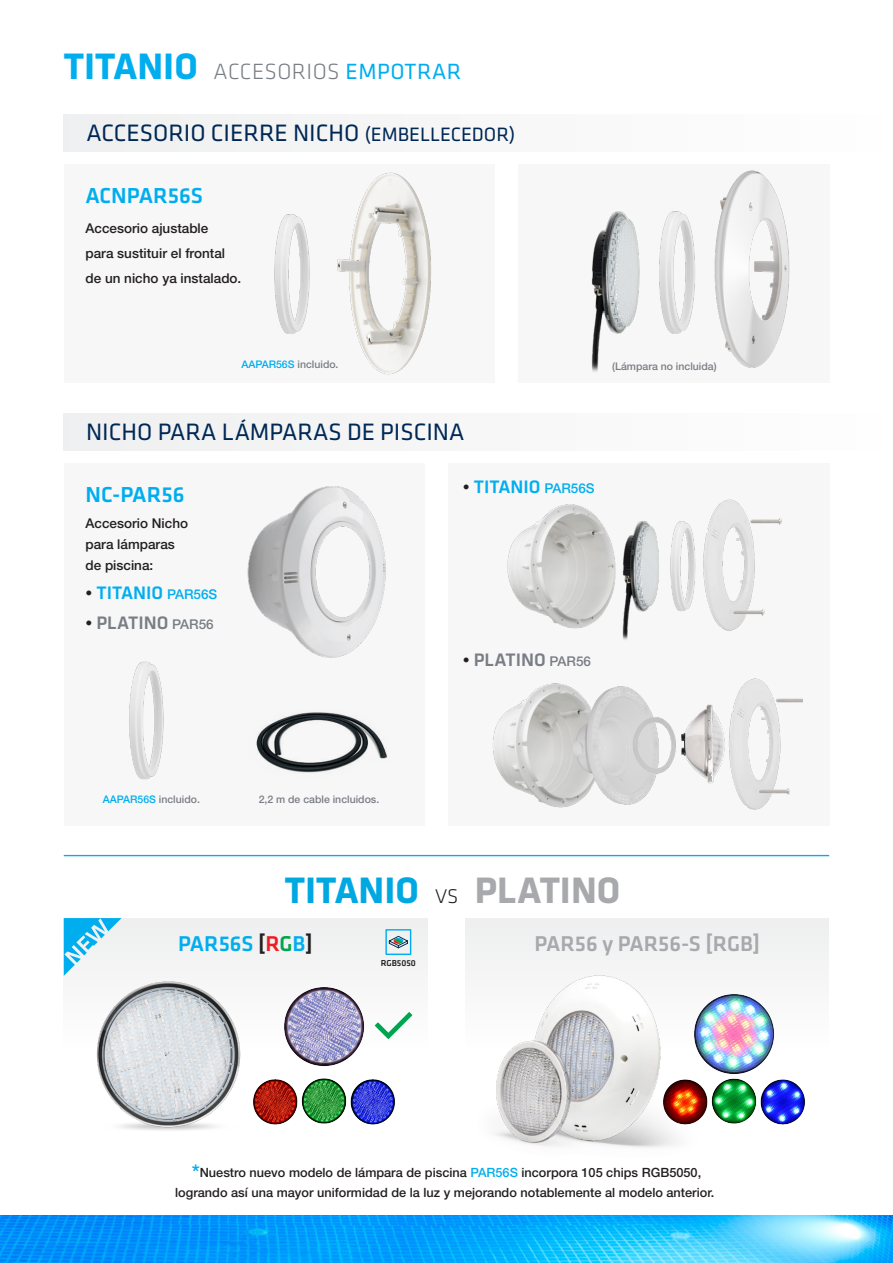
<style>
.page{position:relative;width:893px;height:1263px;background:#fff}
.page>*{position:absolute;margin:0;border:0;box-sizing:border-box;transform-origin:0 0}
.t1{font:700 38.1px "Klavika";color:#00a8e2}
.t2{font:24.6px "Klavika";color:#002855}
.t3{font:300 22.8px "Klavika";letter-spacing:.02em;color:#797d84}
.t4{font:500 22.5px "Klavika";color:#00aeef}
.t5{font:500 22.2px "Klavika";color:#a8a9ad}
.t6{font:500 22.2px "Klavika";color:#00aeef}
.t7{font:500 18.75px "Klavika";color:#00aeef}
.t8{font:500 18.75px "Klavika";color:#797d84}
.t9{font:500 13.5px/24.8px "Helvetica Neue LT Pro";color:#231f20}
.t10{font:500 12.75px/19.5px "Helvetica Neue LT Pro";color:#231f20;text-align:center}
.t11{font:500 10.5px "Helvetica Neue LT Pro";color:#797d84}
.t12{font:500 9px "Klavika";color:#231f20}
.s1{font-weight:700;font-size:38.1px;color:#00aeef}
.s2{font-weight:400;color:#00aeef}
.s3{font-size:20.1px}
.s4{color:#00aeef}
.s5{color:#231f20}
.s6{font-family:"Helvetica Neue LT Pro";font-size:13.5px}
.s7{font-weight:300;font-size:20.55px;color:#231f20}
.s8{color:#a8a9ad}
.s9{color:#ee1d23}
.s10{color:#00a54f}
.s11{font-size:21.75px;color:#00aeef}
</style>
<div class="page">
<img style="left:0;top:1216px;width:893px;height:47px">
<div style="left:64px;top:164px;width:431px;height:219px;background:#f7f7f7"></div>
<div style="left:64px;top:463px;width:361px;height:363px;background:#f7f7f7"></div>
<div style="left:448px;top:463px;width:381px;height:363px;background:#f7f7f7"></div>
<div style="left:466px;top:918px;width:363px;height:148px;background:#f3f3f4"></div>
<div style="left:64px;top:918px;width:363px;height:148px;background:linear-gradient(to bottom,#eeeeef,#fff)"></div>
<div style="left:518px;top:164px;width:311px;height:219px;background:#f7f7f7"></div>
<img style="left:63px;top:943px;width:215px;height:187px">
<img style="left:542px;top:975px;width:152px;height:173px">
<img style="left:466px;top:1017px;width:141px;height:131px">
<img style="left:659px;top:1076px;width:146px;height:51px">
<img style="left:248px;top:1077px;width:147px;height:50px">
<img style="left:283px;top:986px;width:81px;height:80px">
<img style="left:694px;top:994px;width:81px;height:80px">
<img style="left:337px;top:172px;width:94px;height:203px">
<img style="left:274px;top:214px;width:36px;height:120px">
<img style="left:129px;top:661px;width:35px;height:119px">
<img style="left:507px;top:499px;width:275px;height:141px">
<img style="left:493px;top:678px;width:309px;height:132px">
<img style="left:591px;top:170px;width:199px;height:202px">
<img style="left:247px;top:486px;width:139px;height:172px">
<img style="left:256px;top:712px;width:131px;height:61px">
<div style="left:64px;top:115px;width:829px;height:37px;background:#f7f7f7"></div>
<svg style="left:64px;top:918px;width:58px;height:58px"></svg>
<div style="left:385px;top:929px;width:26px;height:26px;border:1px solid #00aeef"></div>
<div style="left:64px;top:414px;width:829px;height:37px;background:#f7f7f7"></div>
<hr style="left:64px;top:855px;width:765px;height:1px;background:#00aeef">
<svg style="left:389px;top:936px;width:19px;height:12px"></svg>
<svg style="left:375px;top:1012px;width:37px;height:27px"></svg>
<h3 class="t3" style="left:64px;top:59px;width:399px"><span class="s1">TITANIO</span> ACCESORIOS <span class="s2">EMPOTRAR</span></h3>
<h2 class="t2" style="left:86px;top:120px;width:430px">ACCESORIO CIERRE NICHO <span class="s3">(EMBELLECEDOR)</span></h2>
<h3 class="t4" style="left:85px;top:183px;width:119px">ACNPAR56S</h3>
<p class="t9" style="left:86px;top:216px;width:157px">Accesorio ajustable<br>para sustituir el frontal de un nicho ya instalado.</p>
<p class="t11" style="left:241px;top:358px;width:99px"><span class="s4">AAPAR56S</span> incluido.</p>
<p class="t11" style="left:612px;top:360px;width:106px">(Lámpara no incluida)</p>
<h2 class="t2" style="left:86px;top:419px;width:380px">NICHO PARA LÁMPARAS DE PISCINA</h2>
<h3 class="t4" style="left:85px;top:482px;width:101px">NC-PAR56</h3>
<p class="t9" style="left:86px;top:513px;width:104px;line-height:21px">Accesorio Nicho para lámparas de piscina:</p>
<h3 class="t7" style="left:86px;top:583px;width:133px"><span class="s5">•</span> TITANIO <span class="s6">PAR56S</span></h3>
<h3 class="t8" style="left:86px;top:612px;width:130px"><span class="s5">•</span> PLATINO <span class="s6">PAR56</span></h3>
<p class="t11" style="left:103px;top:793px;width:99px"><span class="s4">AAPAR56S</span> incluido.</p>
<p class="t11" style="left:259px;top:793px;width:122px">2,2 m de cable incluidos.</p>
<h3 class="t7" style="left:463px;top:477px;width:133px"><span class="s5">•</span> TITANIO <span class="s6">PAR56S</span></h3>
<h3 class="t8" style="left:463px;top:650px;width:130px"><span class="s5">•</span> PLATINO <span class="s6">PAR56</span></h3>
<h1 class="t1" style="left:285px;top:870px;width:337px">TITANIO <span class="s7">VS</span> <span class="s8">PLATINO</span></h1>
<h3 class="t6" style="left:178px;top:931px;width:136px">PAR56S <span class="s5">[</span><span class="s9">R</span><span class="s10">G</span>B<span class="s5">]</span></h3>
<h3 class="t5" style="left:534px;top:931px;width:227px">PAR56 y PAR56-S [RGB]</h3>
<p class="t12" style="left:381px;top:958px;width:37px">RGB5050</p>
<p class="t10" style="left:175px;top:1163px;width:541px"><span class="s11">*</span>Nuestro nuevo modelo de lámpara de piscina <span class="s4">PAR56S</span> incorpora 105 chips RGB5050, logrando así una mayor uniformidad de la luz y mejorando notablemente al modelo anterior.</p>
</div>
